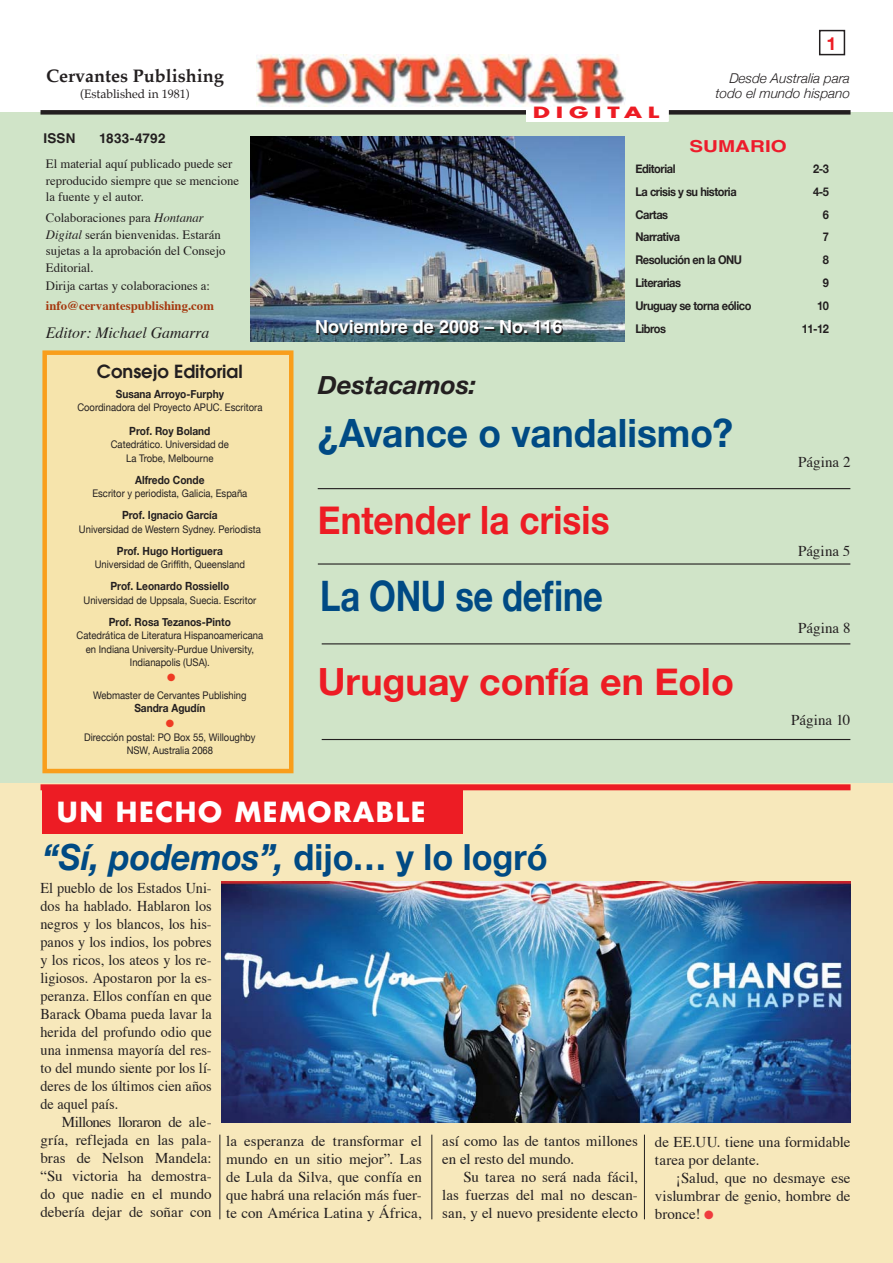
<style>
.page{position:relative;width:893px;height:1263px;background:#fff}
.page>*{position:absolute;margin:0;border:0;box-sizing:border-box;transform-origin:0 0}
.t1{font:700 42px "Helvetica Neue";letter-spacing:-.01em;color:#004a84;scale:.82 1}
.t2{font:700 39px "Helvetica Neue";color:#004a84;scale:.95 1}
.t3{font:700 39px "Helvetica Neue";letter-spacing:.005em;color:#ed1c24;scale:.9 1}
.t4{font:700 37.5px "Helvetica Neue";color:#ed1c24}
.t5{font:italic 700 36px "Helvetica Neue";color:#004a84;scale:.95 1}
.t6{font:700 27px "Futura";letter-spacing:.06em;color:#fff}
.t7{font:italic 700 25.5px "Helvetica Neue";color:#231f20}
.t8{font:700 18px "Helvetica";color:#fff}
.t9{font:700 18px "Palatino";color:#231f20}
.t10{font:600 18px "Avant Garde";color:#231f20}
.t11{font:700 16.5px "Helvetica";color:#ed1c2b;scale:1.25 1}
.t12{font:italic 15.75px "Times";color:#231f20}
.t13{font:700 15.15px "Futura";letter-spacing:.25em;color:#ed1c24;scale:1.52 1}
.t14{font:15px/18px "Times";color:#231f20;text-align:justify}
.t15{font:15px/18px "Times";color:#231f20;text-align:justify;scale:.95 1}
.t16{font:italic 300 13.5px/15px "Helvetica Neue";color:#231f20;text-align:right}
.t17{font:700 13.5px "Helvetica";letter-spacing:.02em;color:#231f20}
.t18{font:12.75px/16.5px "Times";color:#231f20}
.t19{font:700 12.75px "Times";color:#a53910}
.t20{font:700 12px "Helvetica Neue";letter-spacing:-.04em;color:#231f20;scale:.92 1}
.t21{font:12px "Palatino";color:#231f20}
.t22{font:700 11.25px "Helvetica Neue";color:#231f20;scale:.9 1}
.t23{font:10.5px/13.5px "Helvetica Neue";color:#231f20;text-align:center;scale:.9 1}
.t24{font:10.5px "Zapf Dingbats ITC";color:#ef3a23}
.s1{font-style:italic}
.s2{font-style:normal}
.s3{color:#ef3b3e}
</style>
<div class="page">
<div style="left:819px;top:30px;width:26px;height:25px;border:2px solid #231f20"></div>
<div style="left:0;top:112px;width:893px;height:682px;background:#d0e4c8"></div>
<div style="left:41px;top:110px;width:809px;height:5px;background:#231f20"></div>
<div style="left:526px;top:103px;width:142px;height:18px;background:#fff"></div>
<div style="left:526px;top:103px;width:143px;height:19px;border:1px solid #fff"></div>
<div style="left:0;top:784px;width:893px;height:479px;background:#f7e8bb"></div>
<div style="left:45px;top:353px;width:246px;height:418px;background:#f6e4ac"></div>
<div style="left:42px;top:350px;width:251px;height:423px;border:4px solid #f99e1b"></div>
<img style="left:256px;top:55px;width:369px;height:51px">
<img style="left:251px;top:136px;width:373px;height:206px">
<hr style="left:318px;top:488px;width:532px;height:1px;background:#231f20">
<hr style="left:318px;top:563px;width:532px;height:2px;background:#231f20">
<hr style="left:322px;top:643px;width:528px;height:1px;background:#231f20">
<hr style="left:322px;top:739px;width:528px;height:1px;background:#231f20">
<div style="left:42px;top:787px;width:421px;height:46px;background:#ed1c24"></div>
<div style="left:41px;top:784px;width:809px;height:6px;background:#ed1c24"></div>
<div style="left:621px;top:31px;width:189px;height:27px;background:#fff"></div>
<img style="left:221px;top:882px;width:629px;height:241px">
<hr style="left:432px;top:1135px;width:1px;height:84px;background:#231f20">
<hr style="left:220px;top:1135px;width:1px;height:84px;background:#231f20">
<hr style="left:644px;top:1135px;width:1px;height:84px;background:#231f20">
<p class="t9" style="left:46px;top:67px;width:179px">Cervantes Publishing</p>
<p class="t21" style="left:80px;top:88px;width:111px">(Established in 1981)</p>
<p class="t17" style="left:43px;top:133px;width:34px">ISSN</p>
<p class="t17" style="left:99px;top:133px;width:68px">1833-4792</p>
<p class="t18" style="left:46px;top:157px;width:195px">El material aquí publicado puede ser reproducido siempre que se mencione la fuente y el autor.</p>
<p class="t18" style="left:46px;top:211px;width:181px">Colaboraciones para <span class="s1">Hontanar<br>Digital</span> serán bienvenidas. Estarán sujetas a la aprobación del Consejo<br>Editorial.</p>
<p class="t18" style="left:46px;top:279px;width:166px">Dirija cartas y colaboraciones a:</p>
<p class="t19" style="left:46px;top:301px;width:170px">info@cervantespublishing.com</p>
<p class="t12" style="left:46px;top:326px;width:165px">Editor: Michael Gamarra</p>
<p class="t10" style="left:97px;top:365px;width:147px">Consejo Editorial</p>
<p class="t22" style="left:116px;top:387px;width:122px">Susana Arroyo-Furphy</p>
<p class="t23" style="left:77px;top:401px;width:207px">Coordinadora del Proyecto APUC. Escritora</p>
<p class="t22" style="left:129px;top:424px;width:92px">Prof. Roy Boland</p>
<p class="t23" style="left:111px;top:438px;width:133px">Catedrático. Universidad de<br>La Trobe, Melbourne</p>
<p class="t22" style="left:135px;top:473px;width:79px">Alfredo Conde</p>
<p class="t23" style="left:92px;top:487px;width:174px">Escritor y periodista, Galicia, España</p>
<p class="t22" style="left:122px;top:508px;width:108px">Prof. Ignacio García</p>
<p class="t23" style="left:79px;top:522px;width:204px">Universidad de Western Sydney. Periodista</p>
<p class="t22" style="left:117px;top:544px;width:119px">Prof. Hugo Hortiguera</p>
<p class="t23" style="left:95px;top:558px;width:168px">Universidad de Griffith, Queensland</p>
<p class="t22" style="left:111px;top:579px;width:133px">Prof. Leonardo Rossiello</p>
<p class="t23" style="left:84px;top:593px;width:193px">Universidad de Uppsala, Suecia. Escritor</p>
<p class="t22" style="left:109px;top:615px;width:137px">Prof. Rosa Tezanos-Pinto</p>
<p class="t23" style="left:77px;top:629px;width:209px">Catedrática de Literatura Hispanoamericana en Indiana University-Purdue University,<br>Indianapolis (USA).</p>
<p class="t24" style="left:167px;top:673px;width:10px">●</p>
<p class="t23" style="left:93px;top:688px;width:172px">Webmaster de Cervantes Publishing</p>
<p class="t22" style="left:134px;top:701px;width:80px">Sandra Agudín</p>
<p class="t24" style="left:166px;top:719px;width:10px">●</p>
<p class="t23" style="left:84px;top:730px;width:192px">Dirección postal: PO Box 55, Willoughby<br>NSW, Australia 2068</p>
<p class="t13" style="left:533px;top:105px;width:85px">DIGITAL</p>
<p class="t16" style="left:716px;top:70px;width:136px">Desde Australia para todo el mundo hispano</p>
<p class="t11" style="left:689px;top:140px;width:79px">SUMARIO</p>
<p class="t8" style="left:315px;top:320px;width:249px">Noviembre de 2008 – No. 116</p>
<h3 class="t7" style="left:318px;top:369px;width:160px">Destacamos:</h3>
<p class="t20" style="left:635px;top:161px;width:45px">Editorial</p>
<p class="t20" style="left:813px;top:161px;width:19px">2-3</p>
<p class="t20" style="left:635px;top:184px;width:112px">La crisis y su historia</p>
<p class="t20" style="left:813px;top:184px;width:19px">4-5</p>
<p class="t20" style="left:635px;top:207px;width:37px">Cartas</p>
<p class="t20" style="left:823px;top:207px;width:8px">6</p>
<p class="t20" style="left:635px;top:230px;width:50px">Narrativa</p>
<p class="t20" style="left:823px;top:230px;width:8px">7</p>
<p class="t20" style="left:635px;top:253px;width:117px">Resolución en la ONU</p>
<p class="t20" style="left:823px;top:253px;width:8px">8</p>
<p class="t20" style="left:635px;top:276px;width:51px">Literarias</p>
<p class="t20" style="left:823px;top:276px;width:8px">9</p>
<p class="t20" style="left:635px;top:298px;width:128px">Uruguay se torna eólico</p>
<p class="t20" style="left:817px;top:298px;width:14px">10</p>
<p class="t20" style="left:635px;top:321px;width:35px">Libros</p>
<p class="t20" style="left:802px;top:321px;width:31px">11-12</p>
<h2 class="t2" style="left:318px;top:409px;width:439px">¿Avance o vandalismo?</h2>
<h2 class="t3" style="left:318px;top:496px;width:326px">Entender la crisis</h2>
<h1 class="t1" style="left:320px;top:570px;width:346px">La ONU se define</h1>
<h3 class="t4" style="left:318px;top:658px;width:418px">Uruguay confía en Eolo</h3>
<p class="t14" style="left:798px;top:454px;width:54px">Página 2</p>
<p class="t14" style="left:798px;top:543px;width:54px">Página 5</p>
<p class="t14" style="left:798px;top:621px;width:54px">Página 8</p>
<p class="t14" style="left:791px;top:713px;width:61px">Página 10</p>
<h3 class="t6" style="left:57px;top:799px;width:370px">UN HECHO MEMORABLE</h3>
<h3 class="t5" style="left:42px;top:835px;width:533px">“Sí, podemos”, <span class="s2">dijo… y lo logró</span></h3>
<p class="t15" style="left:40px;top:880px;width:182px">El pueblo de los Estados Uni&shy;dos ha hablado. Hablaron los negros y los blancos, los his&shy;panos y los indios, los pobres y los ricos, los ateos y los re&shy;ligiosos. Apostaron por la es&shy;peranza. Ellos confían en que Barack Obama pueda lavar la herida del profundo odio que una inmensa mayoría del res&shy;to del mundo siente por los lí&shy;deres de los últimos cien años de aquel país.</p>
<p class="t14" style="left:40px;top:1114px;width:173px;text-indent:21px">Millones lloraron de ale - gría, reflejada en las pala&shy;bras de Nelson Mandela: “Su victoria ha demostra&shy;do que nadie en el mundo debería dejar de soñar con</p>
<p class="t14" style="left:226px;top:1133px;width:197px">la esperanza de transformar el mundo en un sitio mejor”. Las de Lula da Silva, que confía en que habrá una relación más fuer&shy;te con América Latina y África,</p>
<p class="t14" style="left:442px;top:1133px;width:197px">así como las de tantos millones en el resto del mundo.</p>
<p class="t14" style="left:442px;top:1169px;width:197px;text-indent:21px">Su tarea no será nada fácil, las fuerzas del mal no descan&shy;san, y el nuevo presidente electo</p>
<p class="t14" style="left:655px;top:1135px;width:197px">de EE.UU. tiene una formidable tarea por delante.</p>
<p class="t14" style="left:655px;top:1171px;width:197px;text-indent:21px">¡Salud, que no desmaye ese vislumbrar de genio, hombre de bronce! <span class="s3">●</span></p>
</div>
